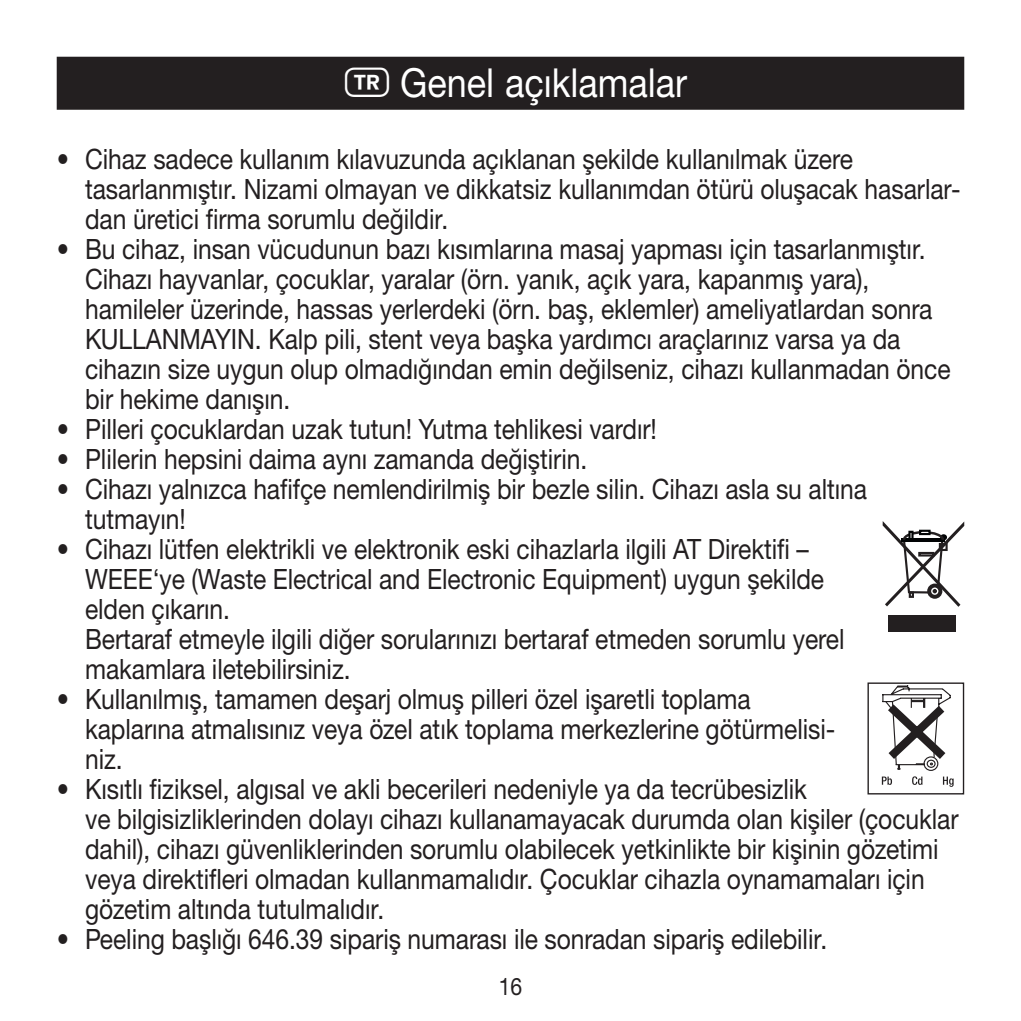
<style>
.page{position:relative;width:1021px;height:1021px;background:#fff}
.page>*{position:absolute;margin:0;border:0;box-sizing:border-box;transform-origin:0 0}
.t1{font:40px "Helvetica Neue LTW1 G";color:#fff;scale:.9 1}
.t2{font:28px/30px "Helvetica Neue LTW1 G";letter-spacing:-.005em;color:#231f20;scale:.88 1}
.t3{font:24px "Helvetica Neue LTW1 G";color:#231f20;scale:.88 1}
.s1{font-family:"Laend Beurer 2012";font-weight:700;font-size:44px}
</style>
<div class="page">
<div style="left:57px;top:57px;width:907px;height:53px;background:#231f20"></div>
<div style="left:867px;top:682px;width:97px;height:112px;border:1px solid #231f20"></div>
<svg style="left:881px;top:685px;width:73px;height:101px"></svg>
<div style="left:888px;top:615px;width:68px;height:17px;background:#231f20"></div>
<svg style="left:882px;top:521px;width:82px;height:86px"></svg>
<h1 class="t1" style="left:345px;top:58px;width:381px"><span class="s1">T</span> Genel açıklamalar</h1>
<p class="t2" style="left:85px;top:143px;width:996px;text-indent:-28px">• Cihaz sadece kullanım kılavuzunda açıklanan şekilde kullanılmak üzere tasarlanmıştır. Nizami olmayan ve dikkatsiz kullanımdan ötürü oluşacak hasarlar&shy;dan üretici firma sorumlu değildir.</p>
<p class="t2" style="left:85px;top:233px;width:985px;text-indent:-28px">• Bu cihaz, insan vücudunun bazı kısımlarına masaj yapması için tasarlanmıştır.<br>Cihazı hayvanlar, çocuklar, yaralar (örn. yanık, açık yara, kapanmış yara), hamileler üzerinde, hassas yerlerdeki (örn. baş, eklemler) ameliyatlardan sonra KULLANMAYIN. Kalp pili, stent veya başka yardımcı araçlarınız varsa ya da cihazın size uygun olup olmadığından emin değilseniz, cihazı kullanmadan önce bir hekime danışın.</p>
<p class="t2" style="left:57px;top:413px;width:683px">• Pilleri çocuklardan uzak tutun! Yutma tehlikesi vardır!</p>
<p class="t2" style="left:57px;top:443px;width:604px">• Plilerin hepsini daima aynı zamanda değiştirin.</p>
<p class="t2" style="left:85px;top:473px;width:890px;text-indent:-28px">• Cihazı yalnızca hafifçe nemlendirilmiş bir bezle silin. Cihazı asla su altına tutmayın!</p>
<p class="t2" style="left:85px;top:533px;width:864px;text-indent:-28px">• Cihazı lütfen elektrikli ve elektronik eski cihazlarla ilgili AT Direktifi – WEEE‘ye (Waste Electrical and Electronic Equipment) uygun şekilde elden çıkarın.<br>Bertaraf etmeyle ilgili diğer sorularınızı bertaraf etmeden sorumlu yerel makamlara iletebilirsiniz.</p>
<p class="t2" style="left:85px;top:683px;width:854px;text-indent:-28px">• Kullanılmış, tamamen deşarj olmuş pilleri özel işaretli toplama kaplarına atmalısınız veya özel atık toplama merkezlerine götürmelisi&shy;niz.</p>
<p class="t2" style="left:85px;top:773px;width:994px;text-indent:-28px">• Kısıtlı fiziksel, algısal ve akli becerileri nedeniyle ya da tecrübesizlik<br>ve bilgisizliklerinden dolayı cihazı kullanamayacak durumda olan kişiler (çocuklar dahil), cihazı güvenliklerinden sorumlu olabilecek yetkinlikte bir kişinin gözetimi veya direktifleri olmadan kullanmamalıdır. Çocuklar cihazla oynamamaları için gözetim altında tutulmalıdır.</p>
<p class="t2" style="left:57px;top:923px;width:877px">• Peeling başlığı 646.39 sipariş numarası ile sonradan sipariş edilebilir.</p>
<p class="t3" style="left:499px;top:971px;width:28px">16</p>
</div>
